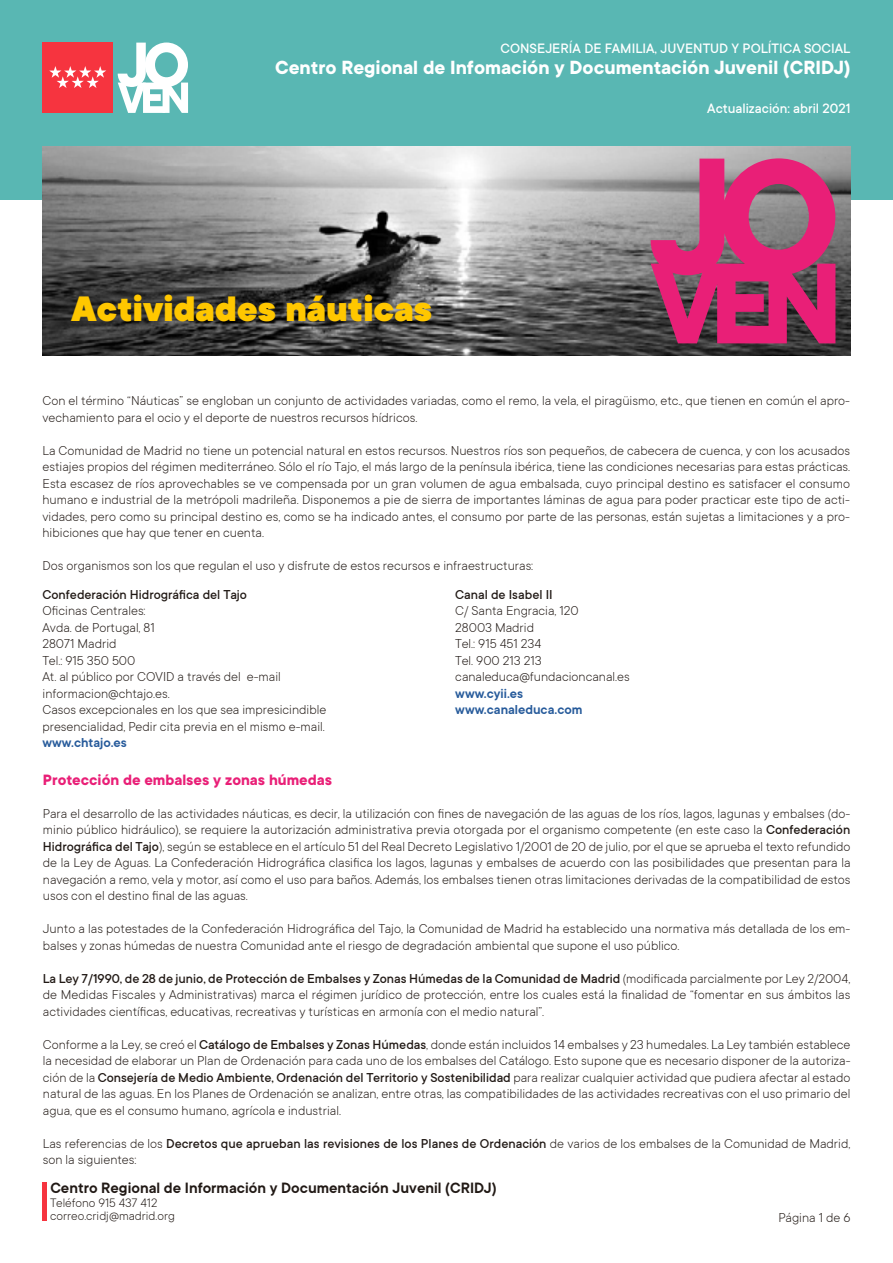
<style>
.page{position:relative;width:893px;height:1263px;background:#fff}
.page>*{position:absolute;margin:0;border:0;box-sizing:border-box;transform-origin:0 0}
.t1{font:900 39px "TT Commons";color:#ffc700}
.t2{font:700 21px "TT Commons";color:#fff}
.t3{font:600 16.5px "TT Commons";color:#211915}
.t4{font:700 16.5px "TT Commons";color:#e91f77}
.t5{font:500 15px "TT Commons";color:#fff}
.t6{font:300 14.25px/16.5px "TT Commons";color:#211915}
.t7{font:500 14.25px "TT Commons";color:#211915}
.t8{font:600 14.25px/16.5px "TT Commons";color:#275b9b}
.t9{font:300 13.5px/13.5px "TT Commons";color:#211915}
.s1{font-weight:500}
</style>
<div class="page">
<div style="left:0;top:0;width:893px;height:200px;background:#59b7b3"></div>
<img style="left:43px;top:147px;width:807px;height:208px">
<div style="left:43px;top:43px;width:70px;height:70px;background:#f6343f"></div>
<svg style="left:49px;top:66px;width:57px;height:22px"></svg>
<svg style="left:118px;top:43px;width:70px;height:70px"></svg>
<svg style="left:651px;top:158px;width:184px;height:185px;background:#b94377"></svg>
<hr style="left:43px;top:1182px;width:4px;height:38px;background:#f6343f">
<p class="t5" style="left:501px;top:40px;width:351px">CONSEJERÍA DE FAMILIA, JUVENTUD Y POLÍTICA SOCIAL</p>
<h2 class="t2" style="left:275px;top:56px;width:577px">Centro Regional de Infomación y Documentación Juvenil (CRIDJ)</h2>
<h1 class="t1" style="left:72px;top:286px;width:362px">Actividades náuticas</h1>
<p class="t5" style="left:707px;top:100px;width:145px">Actualización: abril 2021</p>
<p class="t6" style="left:43px;top:393px;width:809px">Con el término “Náuticas” se engloban un conjunto de actividades variadas, como el remo, la vela, el piragüismo, etc., que tienen en común el apro&shy;vechamiento para el ocio y el deporte de nuestros recursos hídricos.</p>
<p class="t6" style="left:43px;top:442px;width:809px;text-align:justify">La Comunidad de Madrid no tiene un potencial natural en estos recursos. Nuestros ríos son pequeños, de cabecera de cuenca, y con los acusados estiajes propios del régimen mediterráneo. Sólo el río Tajo, el más largo de la península ibérica, tiene las condiciones necesarias para estas prácticas.<br>Esta escasez de ríos aprovechables se ve compensada por un gran volumen de agua embalsada, cuyo principal destino es satisfacer el consumo humano e industrial de la metrópoli madrileña. Disponemos a pie de sierra de importantes láminas de agua para poder practicar este tipo de acti&shy;vidades, pero como su principal destino es, como se ha indicado antes, el consumo por parte de las personas, están sujetas a limitaciones y a pro&shy;hibiciones que hay que tener en cuenta.</p>
<p class="t6" style="left:43px;top:558px;width:492px">Dos organismos son los que regulan el uso y disfrute de estos recursos e infraestructuras:</p>
<p class="t7" style="left:43px;top:587px;width:206px">Confederación Hidrográfica del Tajo</p>
<p class="t6" style="left:43px;top:603px;width:285px">Oficinas Centrales:<br>Avda. de Portugal, 81<br>28071 Madrid<br>Tel.: 915 350 500<br>At. al público por COVID a través del e-mail informacion@chtajo.es.<br>Casos excepcionales en los que sea impresicindible presencialidad, Pedir cita previa en el mismo e-mail.</p>
<p class="t8" style="left:43px;top:735px;width:86px">www.chtajo.es</p>
<p class="t7" style="left:455px;top:587px;width:99px">Canal de Isabel II</p>
<p class="t6" style="left:455px;top:603px;width:176px">C/ Santa Engracia, 120<br>28003 Madrid<br>Tel.: 915 451 234<br>Tel. 900 213 213 canaleduca@fundacioncanal.es</p>
<p class="t8" style="left:455px;top:685px;width:129px">www.cyii.es www.canaleduca.com</p>
<p class="t4" style="left:43px;top:770px;width:291px">Protección de embalses y zonas húmedas</p>
<p class="t6" style="left:43px;top:805px;width:809px;text-align:justify">Para el desarrollo de las actividades náuticas, es decir, la utilización con fines de navegación de las aguas de los ríos, lagos, lagunas y embalses (do&shy;minio público hidráulico), se requiere la autorización administrativa previa otorgada por el organismo competente (en este caso la <span class="s1">Confederación Hidrográfica del Tajo</span>), según se establece en el artículo 51 del Real Decreto Legislativo 1/2001 de 20 de julio, por el que se aprueba el texto refundido de la Ley de Aguas. La Confederación Hidrográfica clasifica los lagos, lagunas y embalses de acuerdo con las posibilidades que presentan para la navegación a remo, vela y motor, así como el uso para baños. Además, los embalses tienen otras limitaciones derivadas de la compatibilidad de estos usos con el destino final de las aguas.</p>
<p class="t6" style="left:43px;top:921px;width:809px">Junto a las potestades de la Confederación Hidrográfica del Tajo, la Comunidad de Madrid ha establecido una normativa más detallada de los em&shy;balses y zonas húmedas de nuestra Comunidad ante el riesgo de degradación ambiental que supone el uso público.</p>
<p class="t6" style="left:43px;top:970px;width:809px;text-align:justify"><span class="s1">La Ley 7/1990, de 28 de junio, de Protección de Embalses y Zonas Húmedas de la Comunidad de Madrid</span> (modificada parcialmente por Ley 2/2004, de Medidas Fiscales y Administrativas) marca el régimen jurídico de protección, entre los cuales está la finalidad de “fomentar en sus ámbitos las actividades científicas, educativas, recreativas y turísticas en armonía con el medio natural”.</p>
<p class="t6" style="left:43px;top:1036px;width:809px;text-align:justify">Conforme a la Ley, se creó el <span class="s1">Catálogo de Embalses y Zonas Húmedas</span>, donde están incluidos 14 embalses y 23 humedales. La Ley también establece la necesidad de elaborar un Plan de Ordenación para cada uno de los embalses del Catálogo. Esto supone que es necesario disponer de la autoriza&shy;ción de la <span class="s1">Consejería de Medio Ambiente, Ordenación del Territorio y Sostenibilidad</span> para realizar cualquier actividad que pudiera afectar al estado natural de las aguas. En los Planes de Ordenación se analizan, entre otras, las compatibilidades de las actividades recreativas con el uso primario del agua, que es el consumo humano, agrícola e industrial.</p>
<p class="t6" style="left:43px;top:1135px;width:809px">Las referencias de los <span class="s1">Decretos que aprueban las revisiones de los Planes de Ordenación</span> de varios de los embalses de la Comunidad de Madrid, son la siguientes:</p>
<p class="t3" style="left:50px;top:1179px;width:448px">Centro Regional de Información y Documentación Juvenil (CRIDJ)</p>
<p class="t9" style="left:50px;top:1196px;width:126px">Teléfono 915 437 412 correo.cridj@madrid.org</p>
<p class="t6" style="left:778px;top:1209px;width:74px">Página 1 de 6</p>
</div>
